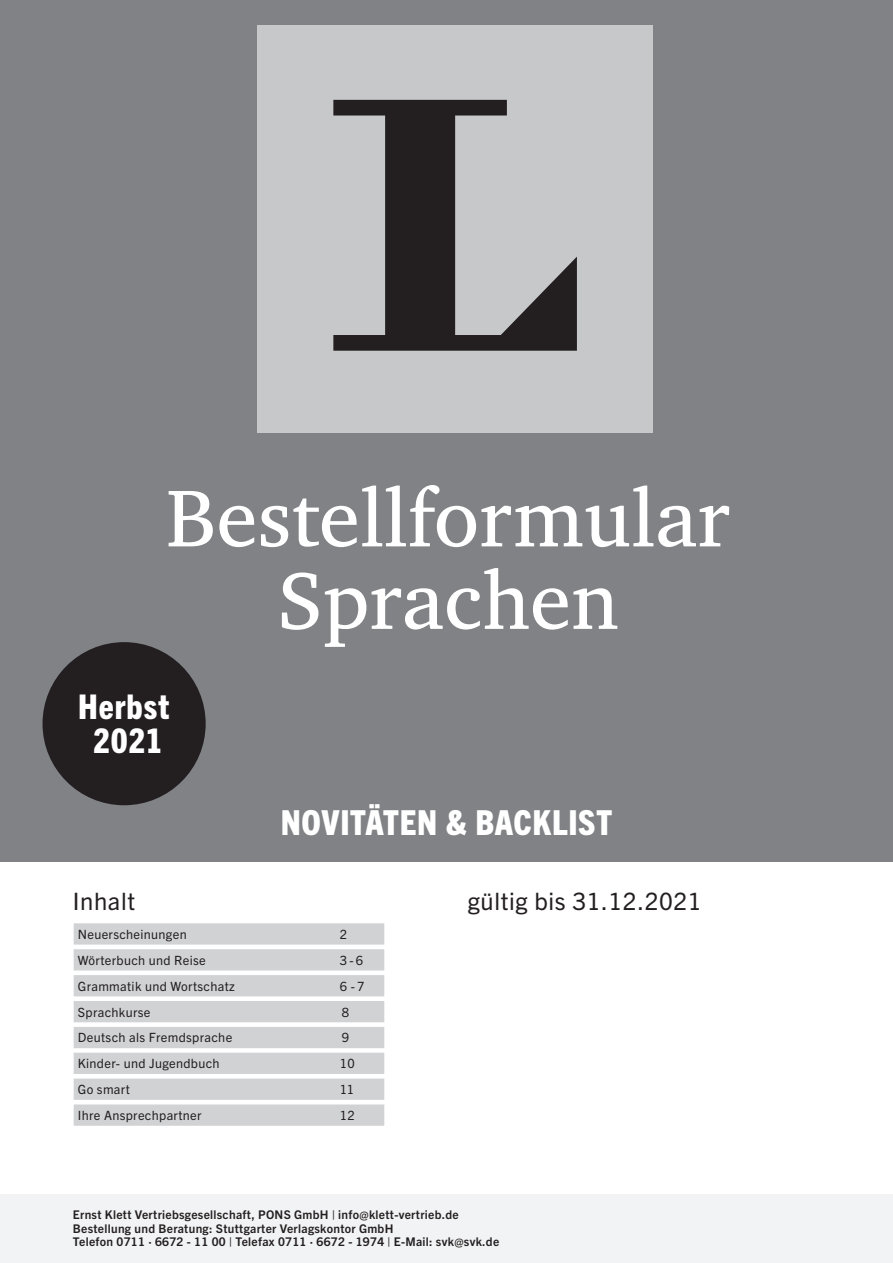
<style>
.page{position:relative;width:893px;height:1263px;background:#fff}
.page>*{position:absolute;margin:0;border:0;box-sizing:border-box;transform-origin:0 0}
.t1{font:600 82.5px/82.5px "Charter IT Cfor LS";color:#fff;text-align:center}
.t2{font:800 condensed 34.5px "Trade Gothic Next LT Pro";letter-spacing:.02em;color:#fff}
.t3{font:800 condensed 34.05px/34px "Trade Gothic Next LT Pro";letter-spacing:.025em;color:#fff;text-align:center}
.t4{font:24px "Trade Gothic Next LT Pro";letter-spacing:.025em;color:#231f20}
.t5{font:12.75px "Trade Gothic Next LT Pro";letter-spacing:.025em;color:#231f20}
.t6{font:700 12px/13.5px "Trade Gothic Next LT Pro";letter-spacing:.025em;color:#231f20}
</style>
<div class="page">
<div style="left:0;top:0;width:893px;height:861px;background:#808285"></div>
<svg style="left:74px;top:923px;width:310px;height:203px;background:#d8d9da"></svg>
<div style="left:0;top:1195px;width:893px;height:68px;background:#f2f3f4"></div>
<div style="left:257px;top:26px;width:396px;height:407px;background:#c7c8ca"></div>
<svg style="left:333px;top:100px;width:244px;height:251px"></svg>
<div style="left:43px;top:642px;width:163px;height:163px;background:#231f20;border-radius:50%"></div>
<h1 class="t1" style="left:166px;top:476px;width:565px">Bestellformular<br>Sprachen</h1>
<h3 class="t3" style="left:78px;top:687px;width:93px">Herbst<br>2021</h3>
<h3 class="t4" style="left:73px;top:885px;width:64px">Inhalt</h3>
<h2 class="t2" style="left:281px;top:799px;width:333px">NOVITÄTEN &amp; BACKLIST</h2>
<h3 class="t4" style="left:468px;top:885px;width:235px">gültig bis 31.12.2021</h3>
<p class="t5" style="left:78px;top:925px;width:110px">Neuerscheinungen</p>
<p class="t5" style="left:340px;top:925px;width:9px">2</p>
<p class="t5" style="left:78px;top:951px;width:129px">Wörterbuch und Reise</p>
<p class="t5" style="left:340px;top:951px;width:25px">3-6</p>
<p class="t5" style="left:78px;top:977px;width:158px">Grammatik und Wortschatz</p>
<p class="t5" style="left:340px;top:977px;width:26px">6 -7</p>
<p class="t5" style="left:78px;top:1003px;width:74px">Sprachkurse</p>
<p class="t5" style="left:342px;top:1003px;width:9px">8</p>
<p class="t5" style="left:78px;top:1029px;width:156px">Deutsch als Fremdsprache</p>
<p class="t5" style="left:342px;top:1029px;width:9px">9</p>
<p class="t5" style="left:78px;top:1055px;width:143px">Kinder- und Jugendbuch</p>
<p class="t5" style="left:340px;top:1055px;width:16px">10</p>
<p class="t5" style="left:78px;top:1080px;width:53px">Go smart</p>
<p class="t5" style="left:340px;top:1080px;width:16px">11</p>
<p class="t5" style="left:78px;top:1106px;width:125px">Ihre Ansprechpartner</p>
<p class="t5" style="left:340px;top:1106px;width:16px">12</p>
<p class="t6" style="left:73px;top:1207px;width:428px">Ernst Klett Vertriebsgesellschaft, PONS GmbH | info@klett-vertrieb.de<br>Bestellung und Beratung: Stuttgarter Verlagskontor GmbH<br>Telefon 0711 · 6672 - 11 00 | Telefax 0711 · 6672 - 1974 | E-Mail: svk@svk.de</p>
</div>
